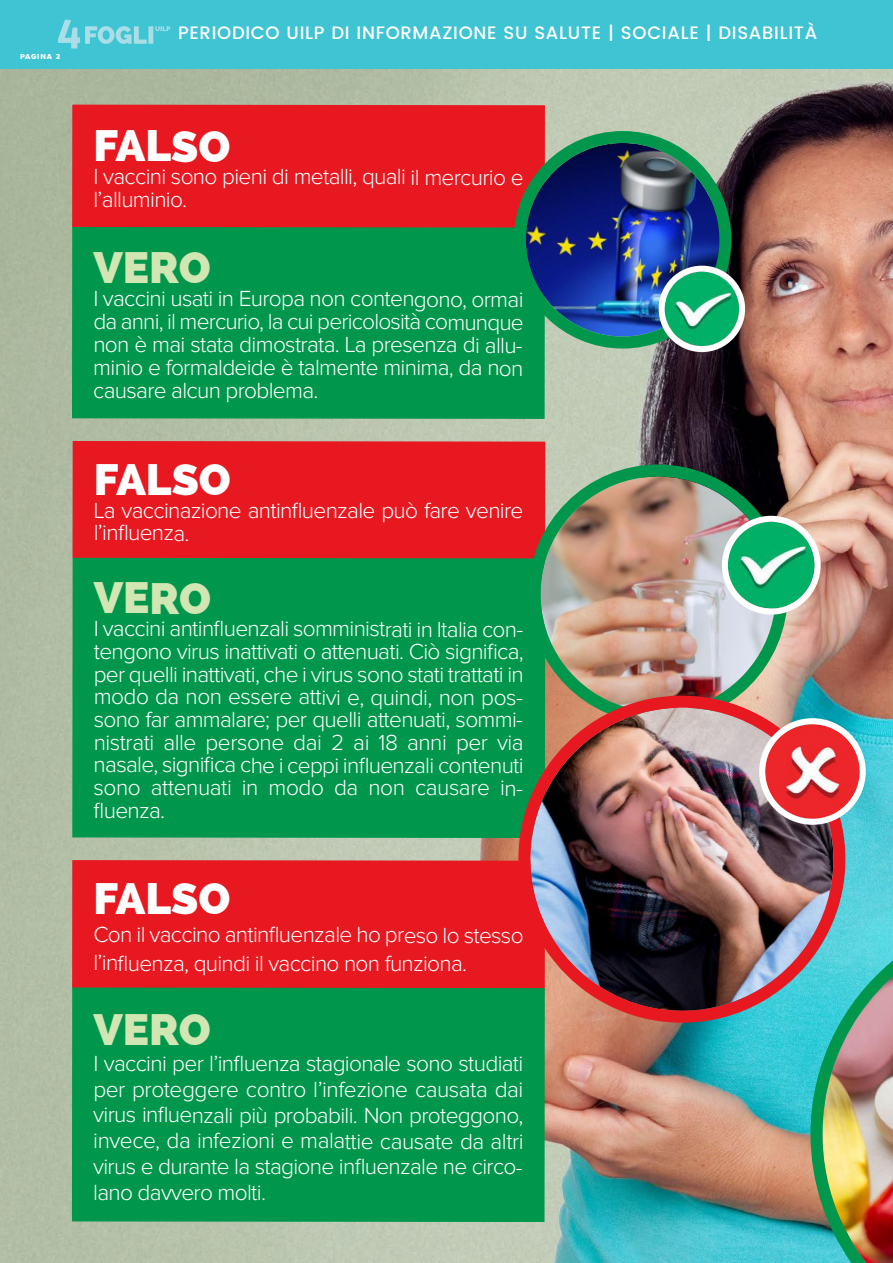
<style>
.page{position:relative;width:893px;height:1263px;background:#fff}
.page>*{position:absolute;margin:0;border:0;box-sizing:border-box;transform-origin:0 0}
.t1{font:800 43.95px "Raleway";color:#fff}
.t2{font:800 43.95px "Raleway";color:#d1e6b2}
.t3{font:300 22.65px/22.6px "Proxima Nova";letter-spacing:-.03em;color:#fff;text-align:justify}
.t4{font:500 18px "Poppins";letter-spacing:.04em;color:#fff}
.t5{font:7.5px "Proxima Nova Extrabld";letter-spacing:.115em;color:#fff}
</style>
<div class="page">
<img style="left:0;top:68px;width:893px;height:1195px">
<div style="left:0;top:0;width:893px;height:68px;background:#3fc4d3"></div>
<svg style="left:58px;top:19px;width:112px;height:30px"></svg>
<div style="left:72px;top:228px;width:473px;height:191px;background:#00974c"></div>
<div style="left:72px;top:105px;width:473px;height:123px;background:#e81821"></div>
<div style="left:72px;top:988px;width:473px;height:234px;background:#00974c"></div>
<div style="left:72px;top:860px;width:446px;height:128px;background:#e81821"></div>
<div style="left:72px;top:557px;width:456px;height:281px;background:#00974c"></div>
<div style="left:73px;top:441px;width:472px;height:117px;background:#e81821"></div>
<img style="left:514px;top:131px;width:217px;height:218px">
<img style="left:528px;top:464px;width:260px;height:232px">
<svg style="left:722px;top:516px;width:99px;height:99px"></svg>
<img style="left:518px;top:696px;width:327px;height:327px">
<img style="left:810px;top:960px;width:83px;height:303px">
<img style="left:659px;top:266px;width:86px;height:86px">
<img style="left:759px;top:718px;width:107px;height:107px">
<p class="t5" style="left:20px;top:54px;width:42px">PAGINA 2</p>
<p class="t4" style="left:178px;top:20px;width:641px">PERIODICO UILP DI INFORMAZIONE SU SALUTE | SOCIALE | DISABILITÀ</p>
<h1 class="t1" style="left:93px;top:120px;width:138px">FALSO</h1>
<p class="t3" style="left:93px;top:168px;width:432px">I vaccini sono pieni di metalli, quali il mercurio e l’alluminio.</p>
<h1 class="t2" style="left:93px;top:242px;width:119px">VERO</h1>
<p class="t3" style="left:93px;top:290px;width:432px">I vaccini usati in Europa non contengono, ormai da anni, il mercurio, la cui pericolosità comunque non è mai stata dimostrata. La presenza di allu&shy;minio e formaldeide è talmente minima, da non causare alcun problema.</p>
<h1 class="t1" style="left:94px;top:454px;width:138px">FALSO</h1>
<p class="t3" style="left:94px;top:501px;width:431px">La vaccinazione antinfluenzale può fare venire l’influenza.</p>
<h1 class="t2" style="left:94px;top:572px;width:119px">VERO</h1>
<p class="t3" style="left:94px;top:620px;width:432px">I vaccini antinfluenzali somministrati in Italia con&shy;tengono virus inattivati o attenuati. Ciò significa, per quelli inattivati, che i virus sono stati trattati in modo da non essere attivi e, quindi, non pos&shy;sono far ammalare; per quelli attenuati, sommi&shy;nistrati alle persone dai 2 ai 18 anni per via nasale, significa che i ceppi influenzali contenuti sono attenuati in modo da non causare in&shy;fluenza.</p>
<h1 class="t1" style="left:93px;top:873px;width:138px">FALSO</h1>
<p class="t3" style="left:93px;top:923px;width:432px;line-height:28.3px">Con il vaccino antinfluenzale ho preso lo stesso l’influenza, quindi il vaccino non funziona.</p>
<h1 class="t2" style="left:93px;top:1004px;width:119px">VERO</h1>
<p class="t3" style="left:93px;top:1053px;width:432px;line-height:25.8px">I vaccini per l’influenza stagionale sono studiati per proteggere contro l’infezione causata dai virus influenzali più probabili. Non proteggono, invece, da infezioni e malattie causate da altri virus e durante la stagione influenzale ne circo&shy;lano davvero molti.</p>
</div>
